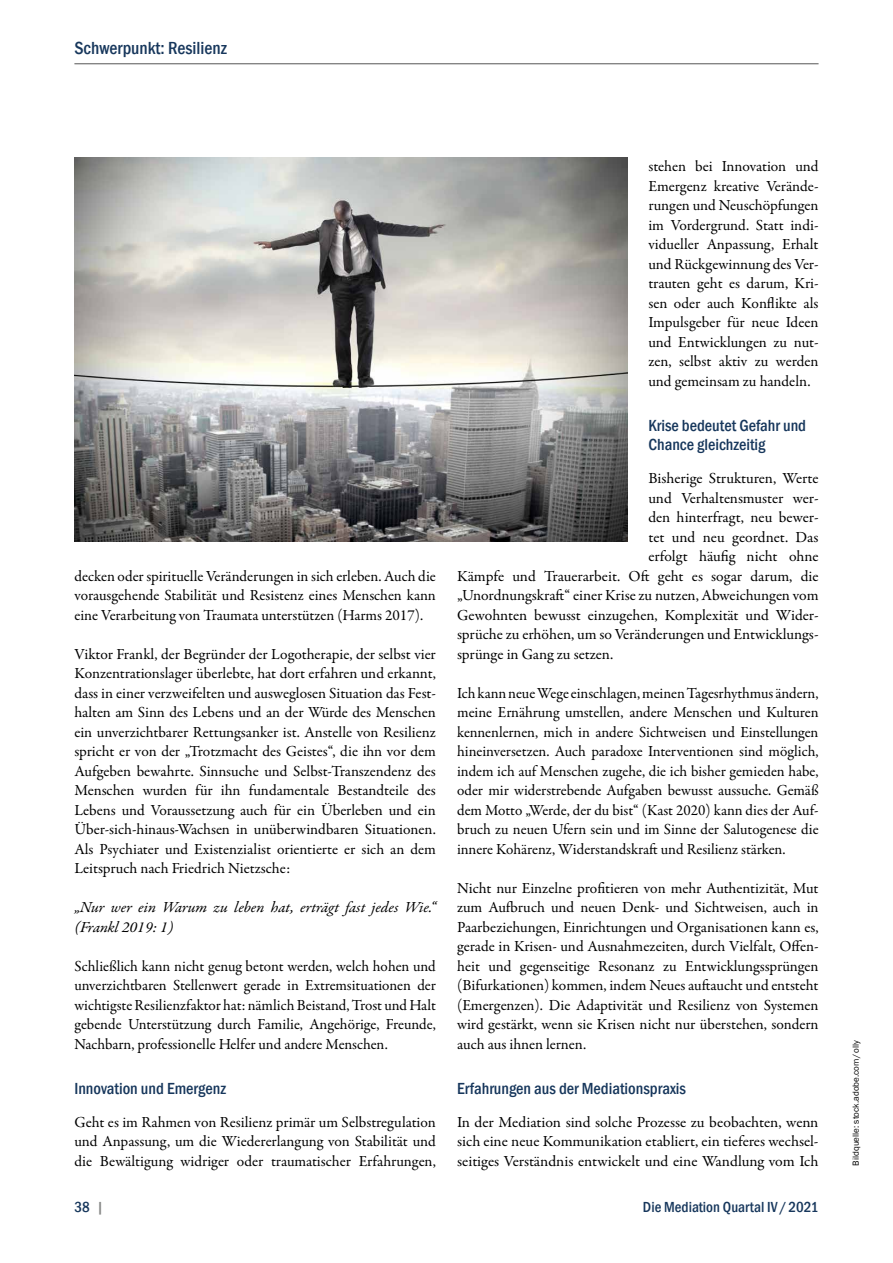
<style>
.page{position:relative;width:893px;height:1263px;background:#fff}
.page>*{position:absolute;margin:0;border:0;box-sizing:border-box;transform-origin:0 0}
.t1{font:500 condensed 18px "Franklin Gothic";color:#17375c}
.t2{font:500 condensed 16.5px/19.5px "Franklin Gothic";color:#17375c}
.t3{font:15.45px/19.5px "Garamond Premr Pro";letter-spacing:-.005em;color:#000;text-align:justify}
.t4{font:italic 15.45px/19.5px "Garamond Premr Pro";color:#000}
.t5{font:500 condensed 15px "Franklin Gothic";color:#17375c}
.t6{font:9px "Franklin Gothic";color:#000}
.s1{color:#868786}
</style>
<div class="page">
<hr style="left:74px;top:63px;width:745px;height:1px;background:#565655">
<img style="left:74px;top:157px;width:553px;height:385px">
<p class="t1" style="left:74px;top:36px;width:154px">Schwerpunkt: Resilienz</p>
<p class="t3" style="left:74px;top:566px;width:363px">decken oder spirituelle Veränderungen in sich erleben. Auch die vorausgehende Stabilität und Resistenz eines Menschen kann eine Verarbeitung von Traumata unterstützen (Harms 2017).</p>
<p class="t3" style="left:74px;top:644px;width:363px">Viktor Frankl, der Begründer der Logotherapie, der selbst vier Konzentrationslager überlebte, hat dort erfahren und erkannt, dass in einer verzweifelten und ausweglosen Situation das Fest&shy;halten am Sinn des Lebens und an der Würde des Menschen ein unverzichtbarer Rettungsanker ist. Anstelle von Resilienz spricht er von der „Trotzmacht des Geistes“, die ihn vor dem Aufgeben bewahrte. Sinnsuche und Selbst-Transzendenz des Menschen wurden für ihn fundamentale Bestandteile des Lebens und Voraussetzung auch für ein Überleben und ein Über-sich-hinaus-Wachsen in unüberwindbaren Situationen.<br>Als Psychiater und Existenzialist orientierte er sich an dem Leitspruch nach Friedrich Nietzsche:</p>
<p class="t4" style="left:74px;top:898px;width:363px">„Nur wer ein Warum zu leben hat, erträgt fast jedes Wie.“ (Frankl 2019: 1)</p>
<p class="t3" style="left:74px;top:956px;width:363px">Schließlich kann nicht genug betont werden, welch hohen und unverzichtbaren Stellenwert gerade in Extremsituationen der wichtigste Resilienzfaktor hat: nämlich Beistand, Trost und Halt gebende Unterstützung durch Familie, Angehörige, Freunde, Nachbarn, professionelle Helfer und andere Menschen.</p>
<p class="t2" style="left:74px;top:1078px;width:153px">Innovation und Emergenz</p>
<p class="t3" style="left:74px;top:1112px;width:363px">Geht es im Rahmen von Resilienz primär um Selbstregulation und Anpassung, um die Wiedererlangung von Stabilität und die Bewältigung widriger oder traumatischer Erfahrungen,</p>
<p class="t3" style="left:648px;top:157px;width:172px">stehen bei Innovation und Emergenz kreative Verände&shy;rungen und Neuschöpfungen im Vordergrund. Statt indi&shy;vidueller Anpassung, Erhalt und Rückgewinnung des Ver&shy;trauten geht es darum, Kri&shy;sen oder auch Konflikte als Impulsgeber für neue Ideen und Entwicklungen zu nut&shy;zen, selbst aktiv zu werden und gemeinsam zu handeln.</p>
<p class="t2" style="left:648px;top:415px;width:159px">Krise bedeutet Gefahr und<br>Chance gleichzeitig</p>
<p class="t3" style="left:648px;top:469px;width:172px">Bisherige Strukturen, Werte</p>
<p class="t3" style="left:648px;top:488px;width:172px">und Verhaltensmuster wer-</p>
<p class="t3" style="left:648px;top:508px;width:172px">den hinterfragt, neu bewer-</p>
<p class="t3" style="left:648px;top:527px;width:172px">tet und neu geordnet. Das</p>
<p class="t3" style="left:648px;top:547px;width:172px">erfolgt häufig nicht ohne</p>
<p class="t3" style="left:457px;top:566px;width:363px">Kämpfe und Trauerarbeit. Oft geht es sogar darum, die</p>
<p class="t3" style="left:457px;top:586px;width:363px">„Unordnungskraft“ einer Krise zu nutzen, Abweichungen vom</p>
<p class="t3" style="left:457px;top:605px;width:363px">Gewohnten bewusst einzugehen, Komplexität und Wider-</p>
<p class="t3" style="left:457px;top:625px;width:363px">sprüche zu erhöhen, um so Veränderungen und Entwicklungs-</p>
<p class="t3" style="left:457px;top:644px;width:158px">sprünge in Gang zu setzen.</p>
<p class="t3" style="left:457px;top:683px;width:363px">Ich kann neue Wege einschlagen, meinen Tagesrhythmus ändern, meine Ernährung umstellen, andere Menschen und Kulturen kennenlernen, mich in andere Sichtweisen und Einstellungen hineinversetzen. Auch paradoxe Interventionen sind möglich, indem ich auf Menschen zugehe, die ich bisher gemieden habe, oder mir widerstrebende Aufgaben bewusst aussuche. Gemäß dem Motto „Werde, der du bist“ (Kast 2020) kann dies der Auf&shy;bruch zu neuen Ufern sein und im Sinne der Salutogenese die innere Kohärenz, Widerstandskraft und Resilienz stärken.</p>
<p class="t3" style="left:457px;top:878px;width:363px">Nicht nur Einzelne profitieren von mehr Authentizität, Mut zum Aufbruch und neuen Denk- und Sichtweisen, auch in Paarbeziehungen, Einrichtungen und Organisationen kann es, gerade in Krisen- und Ausnahmezeiten, durch Vielfalt, Offen&shy;heit und gegenseitige Resonanz zu Entwicklungssprüngen (Bifurkationen) kommen, indem Neues auftaucht und entsteht (Emergenzen). Die Adaptivität und Resilienz von Systemen wird gestärkt, wenn sie Krisen nicht nur überstehen, sondern auch aus ihnen lernen.</p>
<p class="t2" style="left:457px;top:1078px;width:230px">Erfahrungen aus der Mediationspraxis</p>
<p class="t3" style="left:457px;top:1112px;width:363px">In der Mediation sind solche Prozesse zu beobachten, wenn sich eine neue Kommunikation etabliert, ein tieferes wechsel&shy;seitiges Verständnis entwickelt und eine Wandlung vom Ich</p>
<p class="t5" style="left:74px;top:1197px;width:31px">38 <span class="s1">|</span></p>
<p class="t5" style="left:643px;top:1197px;width:177px">Die Mediation Quartal IV /2021</p>
<p class="t6" style="left:850px;top:1165px;width:127px;rotate:-90deg">Bildquelle: stock.adobe.com/olly</p>
</div>
